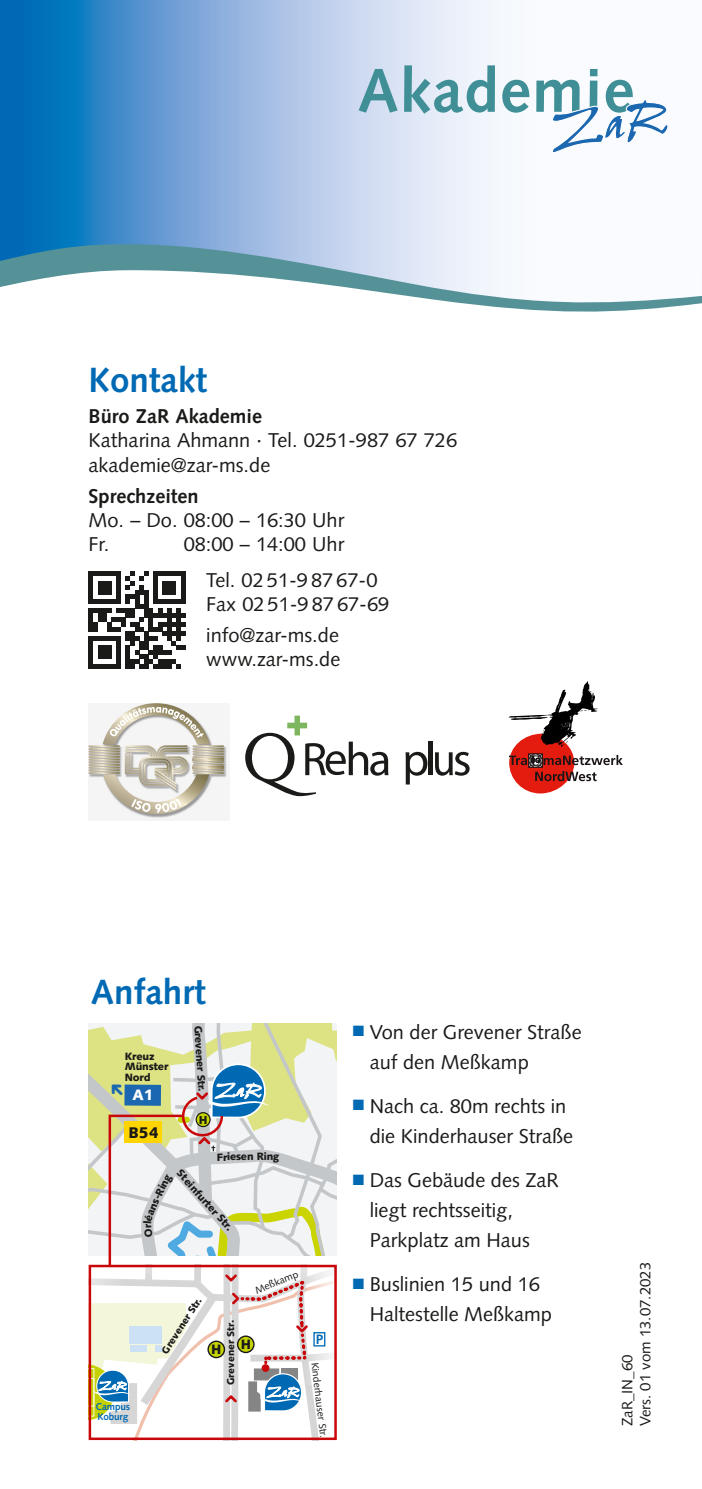
<style>
.page{position:relative;width:702px;height:1489px;background:#fff}
.page>*{position:absolute;margin:0;border:0;box-sizing:border-box;transform-origin:0 0}
.t1{font:700 35px "Syntax";color:#0069b4}
.t2{font:20px/30px "Syntax";color:#1a1a18}
.t3{font:700 20px "Syntax";color:#1a1a18}
.t4{font:900 15.5px "Syntax";color:#1a1a18}
.t5{font:15px/18px "Syntax";color:#1a1a18}
.t6{font:900 13.5px "Syntax";color:#1a1a18}
.t7{font:700 13.5px "Syntax";color:#0069b4}
.t8{font:900 11.5px "Syntax";color:#1a1a18}
.t9{font:900 10.5px/10.5px "Syntax";letter-spacing:-.02em;color:#1a1a18}
.t10{font:900 10px "Syntax";letter-spacing:-.005em;color:#1a1a18}
.t11{font:10px "Syntax";color:#1a1a18;scale:1.05 1}
.t12{font:700 10px/10px "Syntax";letter-spacing:-.015em;color:#0069b4}
.s1{color:#0069b4}
</style>
<div class="page">
<svg style="left:0;top:0;width:597px;height:240px"></svg>
<svg style="left:0;top:240px;width:702px;height:72px"></svg>
<svg style="left:89px;top:571px;width:96px;height:97px"></svg>
<svg style="left:135px;top:743px;width:94px;height:77px"></svg>
<svg style="left:89px;top:703px;width:135px;height:111px"></svg>
<svg style="left:405px;top:751px;width:22px;height:33px"></svg>
<hr style="left:428px;top:741px;width:4px;height:34px;background:#1a1a18">
<svg style="left:435px;top:751px;width:34px;height:24px"></svg>
<svg style="left:245px;top:715px;width:143px;height:81px"></svg>
<div style="left:509px;top:733px;width:65px;height:60px;background:#e41b0f;border-radius:50%"></div>
<svg style="left:508px;top:681px;width:90px;height:65px"></svg>
<svg style="left:509px;top:753px;width:114px;height:28px"></svg>
<svg style="left:358px;top:69px;width:39px;height:44px;background:#96bdcc"></svg>
<svg style="left:404px;top:65px;width:91px;height:49px;background:#a2c6d0"></svg>
<svg style="left:502px;top:80px;width:27px;height:33px"></svg>
<svg style="left:536px;top:69px;width:132px;height:84px"></svg>
<svg style="left:89px;top:1023px;width:248px;height:416px"></svg>
<h1 class="t1" style="left:89px;top:360px;width:120px">Kontakt</h1>
<p class="t3" style="left:89px;top:405px;width:175px">Büro ZaR Akademie</p>
<p class="t2" style="left:89px;top:428px;width:370px;line-height:24px">Katharina Ahmann · Tel. 0251-987 67 726 akademie@zar-ms.de</p>
<p class="t3" style="left:89px;top:484px;width:112px">Sprechzeiten</p>
<p class="t2" style="left:89px;top:507px;width:257px;line-height:24px">Mo. – Do. 08:00 – 16:30 Uhr<br>Fr.</p>
<p class="t2" style="left:184px;top:528px;width:162px">08:00 – 14:00 Uhr</p>
<p class="t2" style="left:206px;top:567px;width:184px;line-height:24px">Tel. 02 51-9 87 67-0<br>Fax 02 51-9 87 67-69</p>
<p class="t2" style="left:206px;top:622px;width:136px;line-height:24px">info@zar-ms.de www.zar-ms.de</p>
<h1 class="t1" style="left:91px;top:972px;width:116px">Anfahrt</h1>
<p class="t9" style="left:125px;top:1050px;width:45px">Kreuz<br>Münster<br>Nord</p>
<p class="t4" style="left:128px;top:1123px;width:32px">B54</p>
<p class="t9" style="left:203px;top:1024px;width:68px;rotate:86deg">Grevener Str.</p>
<p class="t8" style="left:199px;top:1112px;width:10px">H</p>
<p class="t9" style="left:217px;top:1151px;width:64px;rotate:-1deg">Friesen Ring</p>
<p class="t12" style="left:96px;top:1401px;width:36px">Campus<br>Koburg</p>
<p class="t9" style="left:183px;top:1167px;width:80px;rotate:48deg">Steinfurter Str.</p>
<p class="t11" style="left:253px;top:1284px;width:45px;rotate:-22deg">Meßkamp</p>
<p class="t10" style="left:159px;top:1349px;width:67px;rotate:-57deg">Grevener Str.</p>
<p class="t10" style="left:225px;top:1385px;width:67px;rotate:-90deg">Grevener Str.</p>
<p class="t6" style="left:241px;top:1336px;width:12px">H</p>
<p class="t7" style="left:315px;top:1331px;width:9px">P</p>
<p class="t11" style="left:320px;top:1361px;width:73px;rotate:83deg">Kinderhauser Str.</p>
<p class="t6" style="left:211px;top:1341px;width:12px">H</p>
<p class="t2" style="left:370px;top:1016px;width:213px;text-indent:-17px"><span class="s1">■</span> Von der Grevener Straße auf den Meßkamp</p>
<p class="t2" style="left:370px;top:1090px;width:205px;text-indent:-17px"><span class="s1">■</span> Nach ca. 80m rechts in die Kinderhauser Straße</p>
<p class="t2" style="left:370px;top:1165px;width:190px;text-indent:-17px"><span class="s1">■</span> Das Gebäude des ZaR liegt rechtsseitig,<br>Parkplatz am Haus</p>
<p class="t2" style="left:370px;top:1269px;width:184px;text-indent:-17px"><span class="s1">■</span> Buslinien 15 und 16<br>Haltestelle Meßkamp</p>
<p class="t5" style="left:618px;top:1426px;width:166px;rotate:-90deg">ZaR_IN_60<br>Vers. 01 vom 13.07.2023</p>
</div>
